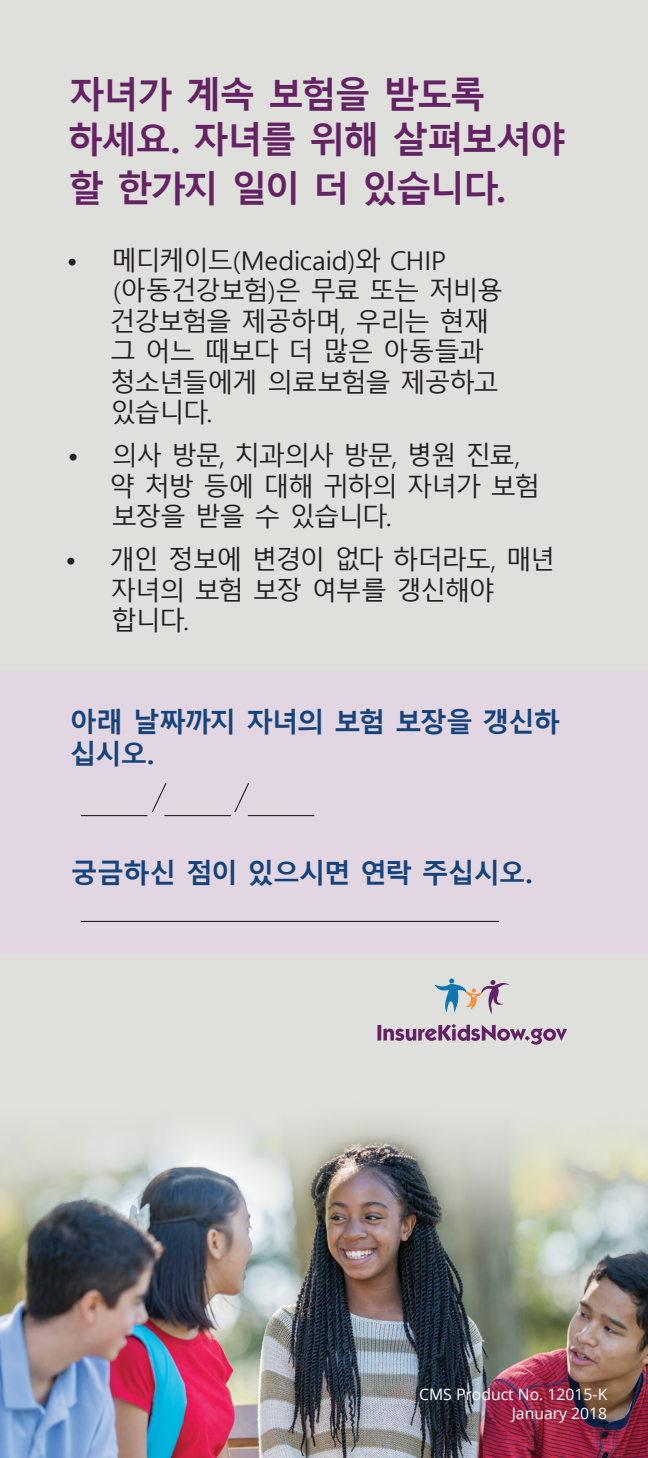
<style>
.page{position:relative;width:648px;height:1458px;background:#dfe0db}
.page>*{position:absolute;margin:0;border:0;box-sizing:border-box;transform-origin:0 0}
.t1{font:700 36px/45px "Malgun Gothic";letter-spacing:-.06em;color:#652265}
.t2{font:700 27px/32.4px "Malgun Gothic";letter-spacing:-.055em;color:#15437c}
.t3{font:25.88px/30.4px "Malgun Gothic";letter-spacing:-.06em;color:#231f20}
.Bullets{font:15.75px "Open Sans";color:#fff}
</style>
<div class="page">
<img style="left:0;top:1122px;width:648px;height:336px">
<div style="left:0;top:671px;width:648px;height:282px;background:#e1d6e1"></div>
<svg style="left:435px;top:978px;width:75px;height:36px"></svg>
<svg style="left:377px;top:1025px;width:4px;height:16px"></svg>
<svg style="left:383px;top:1024px;width:184px;height:21px"></svg>
<hr style="left:81px;top:921px;width:418px;height:1px;background:#231f20">
<hr style="left:81px;top:815px;width:66px;height:1px;background:#231f20">
<hr style="left:164px;top:815px;width:67px;height:1px;background:#231f20">
<hr style="left:248px;top:815px;width:66px;height:1px;background:#231f20">
<svg style="left:234px;top:783px;width:15px;height:30px"></svg>
<svg style="left:151px;top:783px;width:16px;height:30px"></svg>
<h1 class="t1" style="left:67px;top:73px;width:500px">자녀가 계속 보험을 받도록 하세요. 자녀를 위해 살펴보셔야</h1>
<h1 class="t1" style="left:68px;top:167px;width:439px">할 한가지 일이 더 있습니다.</h1>
<p class="t3" style="left:110px;top:246px;width:394px;text-indent:-43px">• 메디케이드(Medicaid)와 CHIP (아동건강보험)은 무료 또는 저비용 건강보험을 제공하며, 우리는 현재 그 어느 때보다 더 많은 아동들과 청소년들에게 의료보험을 제공하고 있습니다.</p>
<p class="t3" style="left:110px;top:441px;width:432px;text-indent:-42px">• 의사 방문, 치과의사 방문, 병원 진료, 약 처방 등에 대해 귀하의 자녀가 보험 보장을 받을 수 있습니다.</p>
<p class="t3" style="left:110px;top:545px;width:446px;text-indent:-45px">• 개인 정보에 변경이 없다 하더라도, 매년 자녀의 보험 보장 여부를 갱신해야 합니다.</p>
<h2 class="t2" style="left:70px;top:706px;width:492px">아래 날짜까지 자녀의 보험 보장을 갱신하 십시오.</h2>
<h2 class="t2" style="left:71px;top:857px;width:463px">궁금하신 점이 있으시면 연락 주십시오.</h2>
<p class="Bullets" style="left:419px;top:1384px;width:190px">CMS Product No. 12015-K</p>
<p class="Bullets" style="left:512px;top:1402px;width:97px">January 2018</p>
</div>
